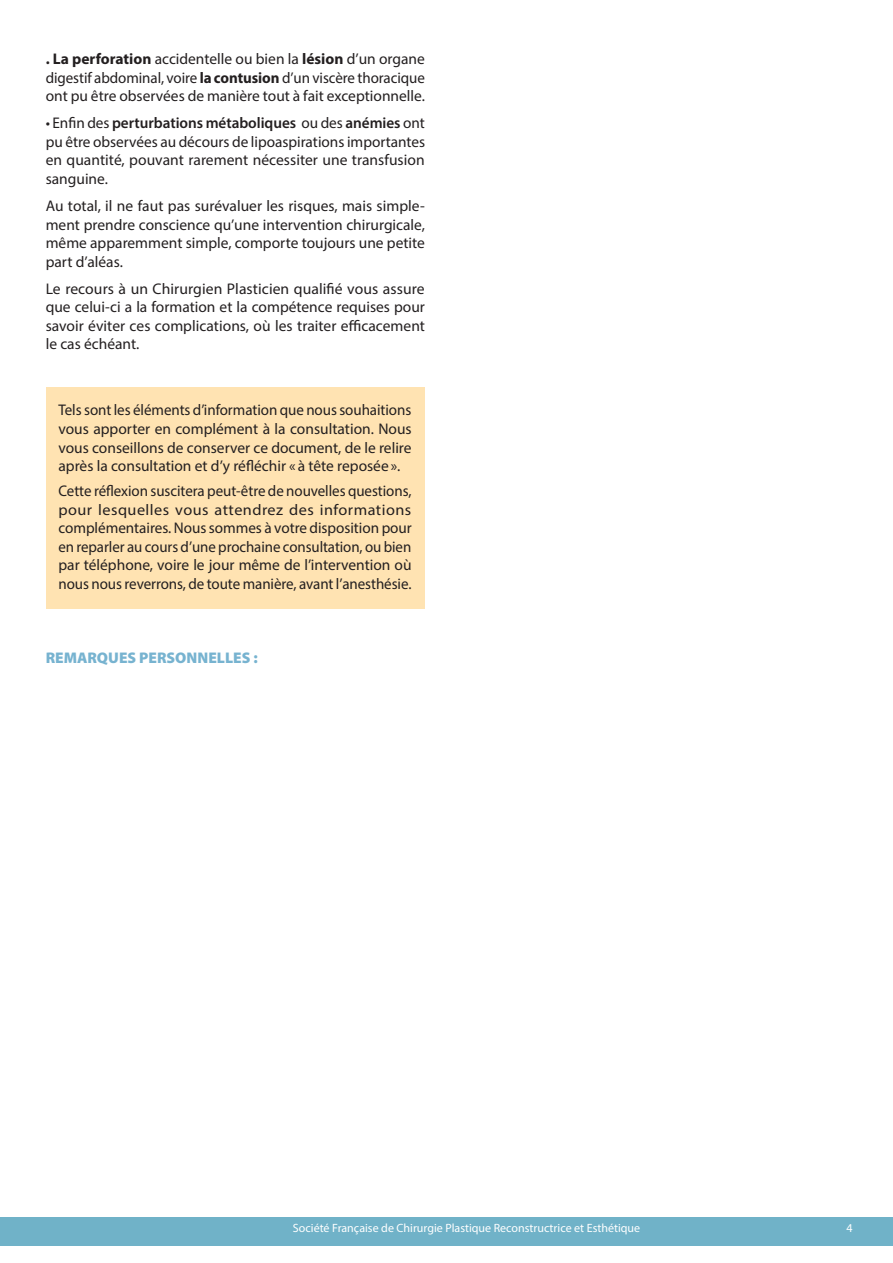
<style>
.page{position:relative;width:893px;height:1263px;background:#fff}
.page>*{position:absolute;margin:0;border:0;box-sizing:border-box;transform-origin:0 0}
.t1{font:15.45px/18.6px "Myriad Pro";color:#231f20;text-align:justify}
.t2{font:900 15.45px "Myriad Pro";color:#77b3d0}
.t3{font:12px "Myriad Pro";color:#fff}
.s1{font-weight:700}
.s2{font-weight:600}
</style>
<div class="page">
<div style="left:46px;top:388px;width:378px;height:221px;background:#ffe3b2"></div>
<div style="left:0;top:1217px;width:893px;height:29px;background:#70b2c8"></div>
<p class="t1" style="left:46px;top:51px;width:381px"><span class="s1">. La perforation</span> accidentelle ou bien la <span class="s1">lésion</span> d’un organe digestif abdominal, voire <span class="s1">la contusion</span> d’un viscère thoracique ont pu être observées de manière tout à fait exceptionnelle.</p>
<p class="t1" style="left:46px;top:114px;width:381px">• Enfin des <span class="s2">perturbations métaboliques</span> ou des <span class="s2">anémies</span> ont pu être observées au décours de lipoaspirations importantes en quantité, pouvant rarement nécessiter une transfusion sanguine.</p>
<p class="t1" style="left:46px;top:198px;width:381px">Au total, il ne faut pas surévaluer les risques, mais simple&shy;ment prendre conscience qu’une intervention chirurgicale, même apparemment simple, comporte toujours une petite part d’aléas.</p>
<p class="t1" style="left:46px;top:280px;width:381px">Le recours à un Chirurgien Plasticien qualifié vous assure que celui-ci a la formation et la compétence requises pour savoir éviter ces complications, où les traiter efficacement le cas échéant.</p>
<p class="t1" style="left:58px;top:402px;width:355px">Tels sont les éléments d’information que nous souhaitions vous apporter en complément à la consultation. Nous vous conseillons de conserver ce document, de le relire après la consultation et d’y réfléchir « à tête reposée ».</p>
<p class="t1" style="left:58px;top:483px;width:355px">Cette réflexion suscitera peut-être de nouvelles questions, pour lesquelles vous attendrez des informations complémentaires. Nous sommes à votre disposition pour en reparler au cours d’une prochaine consultation, ou bien par téléphone, voire le jour même de l’intervention où nous nous reverrons, de toute manière, avant l’anesthésie.</p>
<p class="t2" style="left:46px;top:652px;width:214px">REMARQUES PERSONNELLES :</p>
<p class="t3" style="left:293px;top:1223px;width:349px">Société Française de Chirurgie Plastique Reconstructrice et Esthétique</p>
<p class="t3" style="left:846px;top:1223px;width:8px">4</p>
</div>
